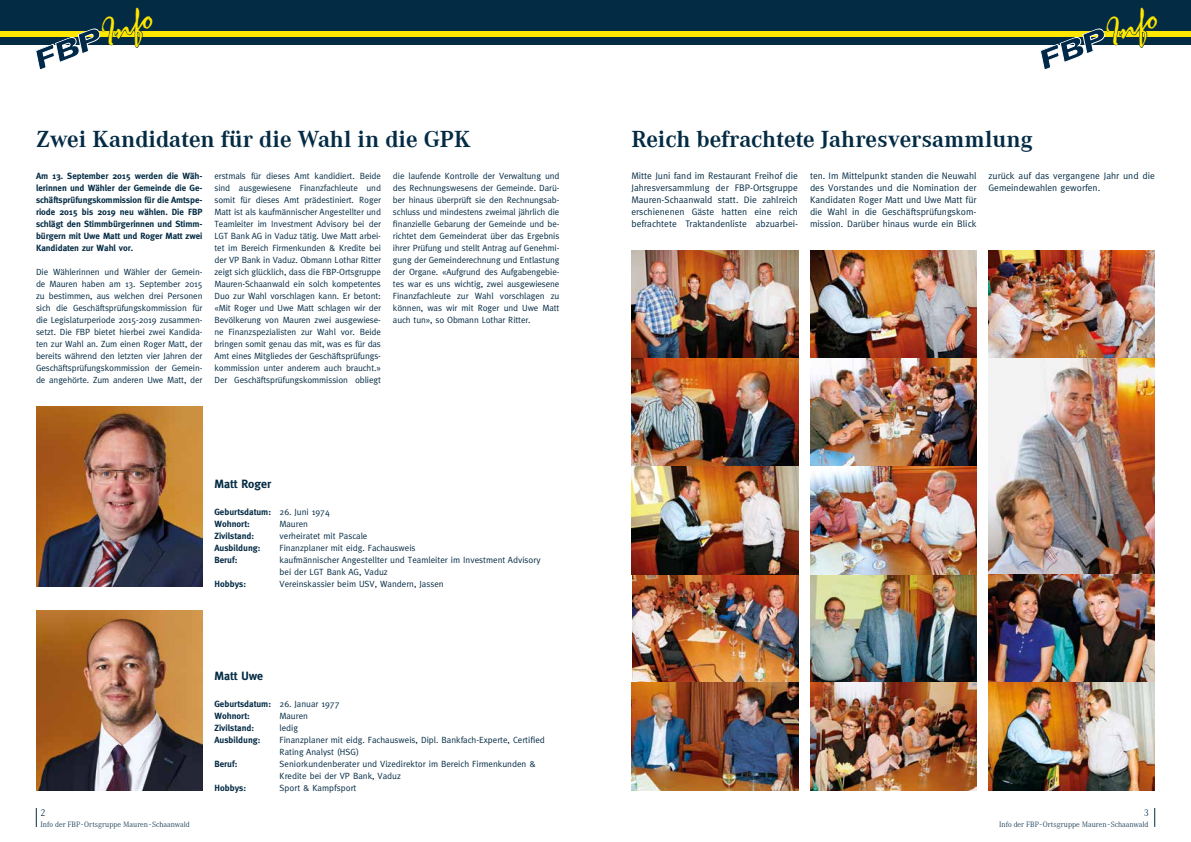
<style>
.page{position:relative;width:1191px;height:842px;background:#fff}
.page>*{position:absolute;margin:0;border:0;box-sizing:border-box;transform-origin:0 0}
.t1{font:italic 38px "Rage";color:#ffe700}
.t2{font:700 24px "Corporate A";color:#042b44}
.t3{font:700 12px "Meta";color:#042b44}
.t4{font:300 10px "Corporate A";color:#042b44}
.t5{font:9.5px/12px "Meta";color:#042b44;text-align:justify}
.t6{font:9px/12px "Meta";color:#042b44}
.t7{font:700 9px/12px "Meta";color:#042b44}
.t8{font:300 8px "Corporate A";color:#042b44}
.s1{font-weight:400}
</style>
<div class="page">
<div style="left:595px;top:0;width:596px;height:45px;background:#042b44"></div>
<div style="left:595px;top:31px;width:596px;height:6px;background:#ffe700"></div>
<svg style="left:1154px;top:808px;width:1px;height:19px"></svg>
<svg style="left:1040px;top:28px;width:108px;height:42px"></svg>
<div style="left:0;top:0;width:595px;height:45px;background:#042b44"></div>
<div style="left:0;top:31px;width:595px;height:6px;background:#ffe700"></div>
<svg style="left:36px;top:808px;width:1px;height:19px"></svg>
<svg style="left:35px;top:28px;width:108px;height:42px"></svg>
<img style="left:36px;top:407px;width:166px;height:180px">
<img style="left:36px;top:611px;width:166px;height:180px">
<img style="left:631px;top:251px;width:167px;height:540px">
<img style="left:810px;top:251px;width:167px;height:540px">
<img style="left:988px;top:251px;width:167px;height:540px">
<h1 class="t1" style="left:93px;top:16px;width:58px;rotate:-21deg">Info</h1>
<h2 class="t2" style="left:36px;top:126px;width:436px">Zwei Kandidaten für die Wahl in die GPK</h2>
<p class="t7" style="left:36px;top:170px;width:168px;text-align:justify">Am 13. September 2015 werden die Wäh&shy;lerinnen und Wähler der Gemeinde die Ge&shy;schäftsprüfungskommission für die Amtspe&shy;riode 2015 bis 2019 neu wählen. Die FBP schlägt den Stimmbürgerinnen und Stimm&shy;bürgern mit Uwe Matt und Roger Matt zwei Kandidaten zur Wahl vor.</p>
<p class="t6" style="left:36px;top:266px;width:168px;text-align:justify">Die Wählerinnen und Wähler der Gemein&shy;de Mauren haben am 13. September 2015 zu bestimmen, aus welchen drei Personen sich die Geschäftsprüfungskommission für die Legislaturperiode 2015-2019 zusammen&shy;setzt. Die FBP bietet hierbei zwei Kandida&shy;ten zur Wahl an. Zum einen Roger Matt, der bereits während den letzten vier Jahren der Geschäftsprüfungskommission der Gemein&shy;de angehörte. Zum anderen Uwe Matt, der</p>
<p class="t6" style="left:214px;top:170px;width:168px;text-align:justify">erstmals für dieses Amt kandidiert. Beide sind ausgewiesene Finanzfachleute und somit für dieses Amt prädestiniert. Roger Matt ist als kaufmännischer Angestellter und Teamleiter im Investment Advisory bei der LGT Bank AG in Vaduz tätig. Uwe Matt arbei&shy;tet im Bereich Firmenkunden &amp; Kredite bei der VP Bank in Vaduz. Obmann Lothar Ritter zeigt sich glücklich, dass die FBP-Ortsgruppe Mauren-Schaanwald ein solch kompetentes Duo zur Wahl vorschlagen kann. Er betont: «Mit Roger und Uwe Matt schlagen wir der Bevölkerung von Mauren zwei ausgewiese&shy;ne Finanzspezialisten zur Wahl vor. Beide bringen somit genau das mit, was es für das Amt eines Mitgliedes der Geschäftsprüfungs&shy;kommission unter anderem auch braucht.» Der Geschäftsprüfungskommission obliegt</p>
<p class="t6" style="left:393px;top:170px;width:168px;text-align:justify">die laufende Kontrolle der Verwaltung und des Rechnungswesens der Gemeinde. Darü&shy;ber hinaus überprüft sie den Rechnungsab&shy;schluss und mindestens zweimal jährlich die finanzielle Gebarung der Gemeinde und be&shy;richtet dem Gemeinderat über das Ergebnis ihrer Prüfung und stellt Antrag auf Genehmi&shy;gung der Gemeinderechnung und Entlastung der Organe. «Aufgrund des Aufgabengebie&shy;tes war es uns wichtig, zwei ausgewiesene Finanzfachleute zur Wahl vorschlagen zu können, was wir mit Roger und Uwe Matt auch tun», so Obmann Lothar Ritter.</p>
<h3 class="t3" style="left:214px;top:477px;width:58px">Matt Roger</h3>
<p class="t7" style="left:214px;top:506px;width:117px">Geburtsdatum: <span class="s1">26. Juni 1974<br></span>Wohnort:</p>
<p class="t6" style="left:279px;top:518px;width:30px">Mauren</p>
<p class="t7" style="left:214px;top:530px;width:41px">Zivilstand:</p>
<p class="t6" style="left:279px;top:530px;width:89px">verheiratet mit Pascale</p>
<p class="t7" style="left:214px;top:542px;width:48px">Ausbildung:</p>
<p class="t6" style="left:279px;top:542px;width:138px">Finanzplaner mit eidg. Fachausweis</p>
<p class="t7" style="left:214px;top:554px;width:24px">Beruf:</p>
<p class="t6" style="left:279px;top:554px;width:263px">kaufmännischer Angestellter und Teamleiter im Investment Advisory bei der LGT Bank AG, Vaduz</p>
<p class="t7" style="left:214px;top:578px;width:33px">Hobbys:</p>
<p class="t6" style="left:279px;top:578px;width:166px">Vereinskassier beim USV, Wandern, Jassen</p>
<h3 class="t3" style="left:214px;top:669px;width:50px">Matt Uwe</h3>
<p class="t7" style="left:214px;top:698px;width:127px">Geburtsdatum: <span class="s1">26. Januar 1977<br></span>Wohnort:</p>
<p class="t6" style="left:279px;top:710px;width:30px">Mauren</p>
<p class="t7" style="left:214px;top:722px;width:41px">Zivilstand:</p>
<p class="t6" style="left:279px;top:722px;width:20px">ledig</p>
<p class="t7" style="left:214px;top:734px;width:48px">Ausbildung:</p>
<p class="t6" style="left:279px;top:734px;width:267px">Finanzplaner mit eidg. Fachausweis, Dipl. Bankfach-Experte, Certified<br>Rating Analyst (HSG)</p>
<p class="t7" style="left:214px;top:758px;width:24px">Beruf:</p>
<p class="t6" style="left:279px;top:758px;width:258px">Seniorkundenberater und Vizedirektor im Bereich Firmenkunden &amp;<br>Kredite bei der VP Bank, Vaduz</p>
<p class="t7" style="left:214px;top:782px;width:33px">Hobbys:</p>
<p class="t6" style="left:279px;top:782px;width:78px">Sport &amp; Kampfsport</p>
<h1 class="t1" style="left:1097px;top:16px;width:58px;rotate:-21deg">Info</h1>
<h2 class="t2" style="left:631px;top:126px;width:403px">Reich befrachtete Jahresversammlung</h2>
<p class="t5" style="left:631px;top:169px;width:168px">Mitte Juni fand im Restaurant Freihof die Jahresversammlung der FBP-Ortsgruppe Mauren-Schaanwald statt. Die zahlreich erschienenen Gäste hatten eine reich befrachtete Traktandenliste abzuarbei-</p>
<p class="t5" style="left:810px;top:169px;width:168px">ten. Im Mittelpunkt standen die Neuwahl des Vorstandes und die Nomination der Kandidaten Roger Matt und Uwe Matt für die Wahl in die Geschäftsprüfungskom&shy;mission. Darüber hinaus wurde ein Blick</p>
<p class="t5" style="left:988px;top:169px;width:168px">zurück auf das vergangene Jahr und die<br>Gemeindewahlen geworfen.</p>
<p class="t4" style="left:40px;top:808px;width:7px">2</p>
<p class="t4" style="left:1143px;top:808px;width:7px">3</p>
<p class="t8" style="left:999px;top:820px;width:151px">Info der FBP-Ortsgruppe Mauren-Schaanwald</p>
<p class="t8" style="left:41px;top:820px;width:151px">Info der FBP-Ortsgruppe Mauren-Schaanwald</p>
</div>
